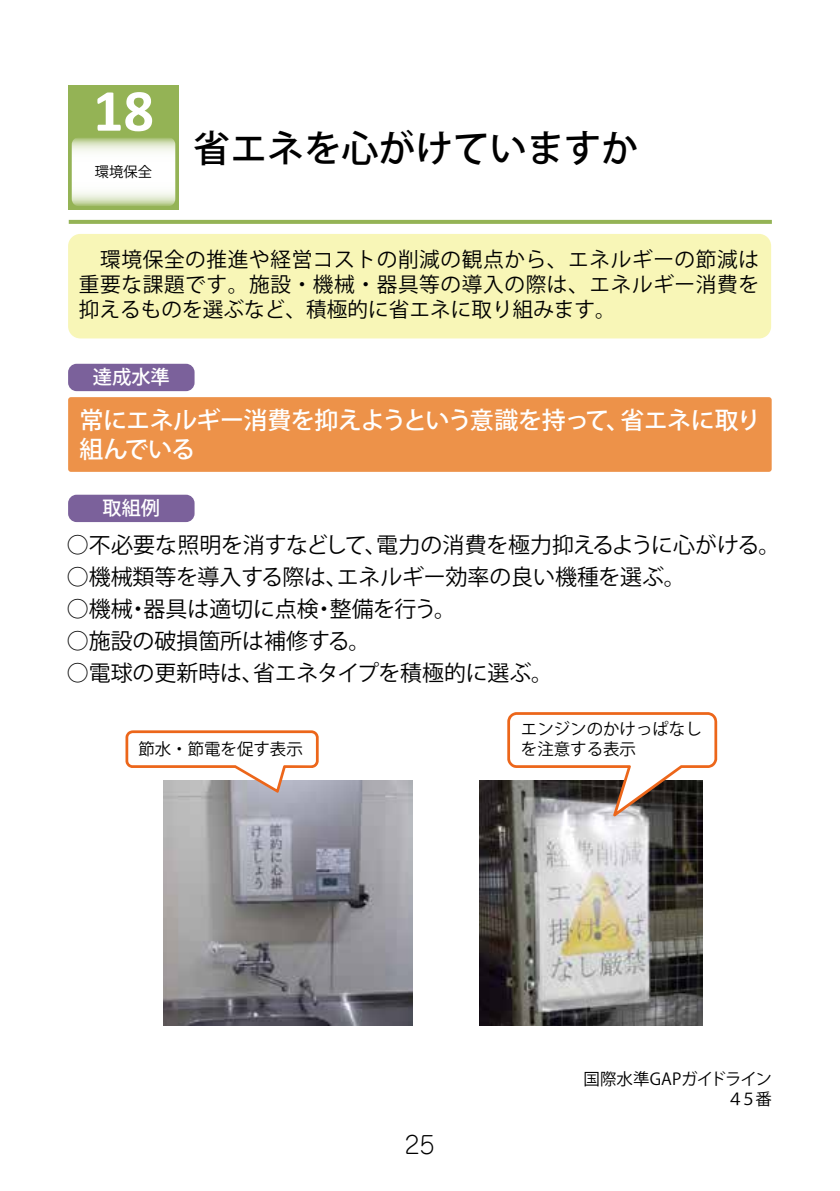
<style>
.page{position:relative;width:840px;height:1191px;background:#fff}
.page>*{position:absolute;margin:0;border:0;box-sizing:border-box;transform-origin:0 0}
.t1{font:700 60px "Calibri";color:#fff}
.t2{font:500 37px "Koz Go Pro";color:#000}
.t3{font:500 24px/28.8px "Koz Go Pro";letter-spacing:-.03em;color:#fff}
.t4{font:300 24px "Jun 101 Pro";color:#000}
.t5{font:22px "Koz Go Pro";color:#000}
.t6{font:20.6px/24.8px "Koz Go Pro";color:#000;text-align:justify}
.t7{font:500 19.2px "Koz Go Pro";color:#fff}
.t8{font:16.4px/19.8px "Koz Go Pro";color:#000}
.t9{font:16.4px/19.8px "Koz Go Pro";letter-spacing:-.04em;color:#000;text-align:right}
.t10{font:14.2px "Koz Go Pro";color:#000}
</style>
<div class="page">
<div style="left:68px;top:397px;width:703px;height:75px;background:#ed9249;border-radius:3px"></div>
<div style="left:68px;top:234px;width:702px;height:104px;background:#f8f6b7;border-radius:12px"></div>
<div style="left:68px;top:495px;width:126px;height:27px;background:#7b619b;border-radius:9px"></div>
<div style="left:68px;top:364px;width:126px;height:27px;background:#7b619b;border-radius:9px"></div>
<img style="left:479px;top:780px;width:222px;height:245px">
<img style="left:163px;top:780px;width:249px;height:245px">
<svg style="left:125px;top:730px;width:193px;height:62px"></svg>
<svg style="left:507px;top:712px;width:209px;height:104px"></svg>
<div style="left:68px;top:85px;width:111px;height:125px;background:#94b355"></div>
<svg style="left:72px;top:138px;width:103px;height:68px;background:#eef3e5"></svg>
<svg style="left:69px;top:220px;width:702px;height:4px;background:#97b55a"></svg>
<h1 class="t1" style="left:93px;top:68px;width:62px">18</h1>
<p class="t10" style="left:95px;top:163px;width:59px">環境保全</p>
<h2 class="t2" style="left:193px;top:124px;width:446px">省エネを心がけていますか</h2>
<p class="t6" style="left:79px;top:248px;width:681px">　環境保全の推進や経営コストの削減の観点から、エネルギーの節減は重要な課題です。施設・機械・器具等の導入の際は、エネルギー消費を抑えるものを選ぶなど、積極的に省エネに取り組みます。</p>
<p class="t7" style="left:93px;top:365px;width:78px">達成水準</p>
<p class="t3" style="left:80px;top:407px;width:682px">常にエネルギー消費を抑えようという意識を持って、省エネに取り組んでいる</p>
<p class="t7" style="left:102px;top:496px;width:59px">取組例</p>
<p class="t5" style="left:67px;top:531px;width:714px">○不必要な照明を消すなどして、電力の消費を極力抑えるように心がける。</p>
<p class="t5" style="left:67px;top:563px;width:620px">○機械類等を導入する際は、エネルギー効率の良い機種を選ぶ。</p>
<p class="t5" style="left:67px;top:595px;width:390px">○機械・器具は適切に点検・整備を行う。</p>
<p class="t5" style="left:67px;top:627px;width:305px">○施設の破損箇所は補修する。</p>
<p class="t5" style="left:67px;top:659px;width:487px">○電球の更新時は、省エネタイプを積極的に選ぶ。</p>
<p class="t8" style="left:138px;top:739px;width:166px">節水・節電を促す表示</p>
<p class="t8" style="left:520px;top:719px;width:182px">エンジンのかけっぱなしを注意する表示</p>
<p class="t4" style="left:404px;top:1125px;width:32px">25</p>
<p class="t9" style="left:583px;top:1069px;width:190px">国際水準GAPガイドライン<br>４５番</p>
</div>
